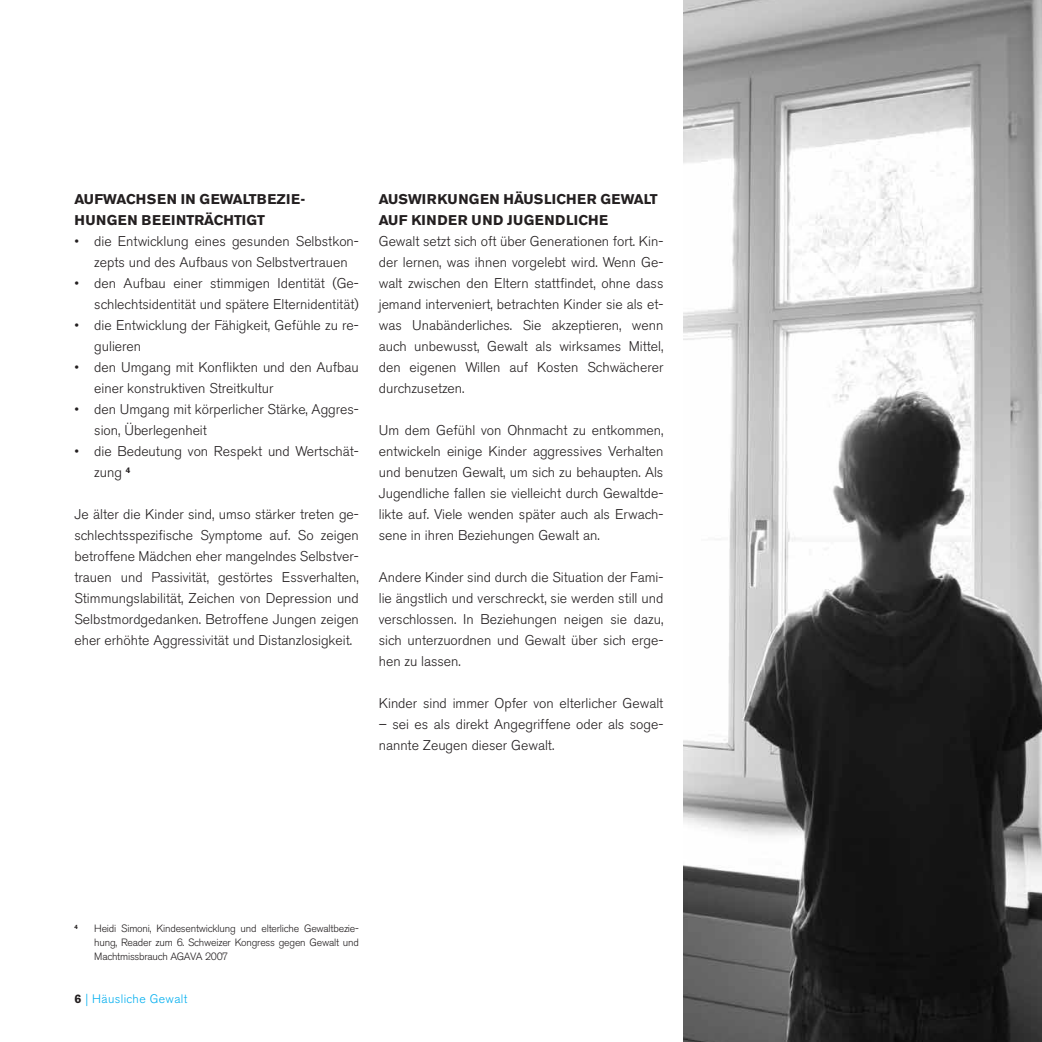
<style>
.page{position:relative;width:1042px;height:1042px;background:#fff}
.page>*{position:absolute;margin:0;border:0;box-sizing:border-box;transform-origin:0 0}
.t1{font:300 14px/21px "Akzidenz Grotesk BE";color:#231f20}
.t2{font:700 14px/21px "Akzidenz Grotesk BE";letter-spacing:.02em;color:#231f20}
.t3{font:300 12.25px "Akzidenz Grotesk BE";letter-spacing:.03em;color:#00aeef}
.t4{font:300 10.5px/14px "Akzidenz Grotesk BE";letter-spacing:-.02em;color:#231f20;text-align:justify}
.t5{font:700 6.12px "Akzidenz Grotesk BE";color:#231f20}
.s1{font-weight:700;color:#231f20}
</style>
<div class="page">
<img style="left:683px;top:0;width:359px;height:1042px">
<p class="t2" style="left:74px;top:189px;width:232px">AUFWACHSEN IN GEWALTBEZIE-<br>HUNGEN BEEINTRÄCHTIGT</p>
<p class="t1" style="left:94px;top:231px;width:266px;text-indent:-20px">• die Entwicklung eines gesunden Selbstkon&shy;zepts und des Aufbaus von Selbstvertrauen</p>
<p class="t1" style="left:74px;top:273px;width:286px;text-align:right">• den Aufbau einer stimmigen Identität (Ge&shy;schlechtsidentität und spätere Elternidentität)</p>
<p class="t1" style="left:94px;top:315px;width:266px;text-indent:-20px">• die Entwicklung der Fähigkeit, Gefühle zu re&shy;gulieren</p>
<p class="t1" style="left:94px;top:357px;width:266px;text-indent:-20px">• den Umgang mit Konflikten und den Aufbau einer konstruktiven Streitkultur</p>
<p class="t1" style="left:94px;top:399px;width:266px;text-indent:-20px">• den Umgang mit körperlicher Stärke, Aggres&shy;sion, Überlegenheit</p>
<p class="t1" style="left:94px;top:441px;width:266px;text-indent:-20px">• die Bedeutung von Respekt und Wertschät&shy;zung <sup>4</sup></p>
<p class="t1" style="left:74px;top:504px;width:286px;text-align:justify">Je älter die Kinder sind, umso stärker treten ge&shy;schlechtsspezifische Symptome auf. So zeigen betroffene Mädchen eher mangelndes Selbstver&shy;trauen und Passivität, gestörtes Essverhalten, Stimmungslabilität, Zeichen von Depression und Selbstmordgedanken. Betroffene Jungen zeigen eher erhöhte Aggressivität und Distanzlosigkeit.</p>
<p class="t2" style="left:379px;top:189px;width:280px">AUSWIRKUNGEN HÄUSLICHER GEWALT<br>AUF KINDER UND JUGENDLICHE</p>
<p class="t1" style="left:379px;top:231px;width:286px;text-align:justify">Gewalt setzt sich oft über Generationen fort. Kin&shy;der lernen, was ihnen vorgelebt wird. Wenn Ge&shy;walt zwischen den Eltern stattfindet, ohne dass jemand interveniert, betrachten Kinder sie als et&shy;was Unabänderliches. Sie akzeptieren, wenn auch unbewusst, Gewalt als wirksames Mittel, den eigenen Willen auf Kosten Schwächerer durchzusetzen.</p>
<p class="t1" style="left:379px;top:420px;width:286px;text-align:justify">Um dem Gefühl von Ohnmacht zu entkommen, entwickeln einige Kinder aggressives Verhalten und benutzen Gewalt, um sich zu behaupten. Als Jugendliche fallen sie vielleicht durch Gewaltde&shy;likte auf. Viele wenden später auch als Erwach&shy;sene in ihren Beziehungen Gewalt an.</p>
<p class="t1" style="left:379px;top:567px;width:286px;text-align:justify">Andere Kinder sind durch die Situation der Fami&shy;lie ängstlich und verschreckt, sie werden still und verschlossen. In Beziehungen neigen sie dazu, sich unterzuordnen und Gewalt über sich erge&shy;hen zu lassen.</p>
<p class="t1" style="left:379px;top:693px;width:286px">Kinder sind immer Opfer von elterlicher Gewalt</p>
<p class="t1" style="left:379px;top:714px;width:286px">– sei es als direkt Angegriffene oder als soge&shy;nannte Zeugen dieser Gewalt.</p>
<p class="t5" style="left:74px;top:923px;width:5px">4</p>
<p class="t4" style="left:94px;top:922px;width:266px">Heidi Simoni, Kindesentwicklung und elterliche Gewaltbezie&shy;hung, Reader zum 6. Schweizer Kongress gegen Gewalt und Machtmissbrauch AGAVA 2007</p>
<p class="t3" style="left:74px;top:991px;width:114px"><span class="s1">6</span> | Häusliche Gewalt</p>
</div>
